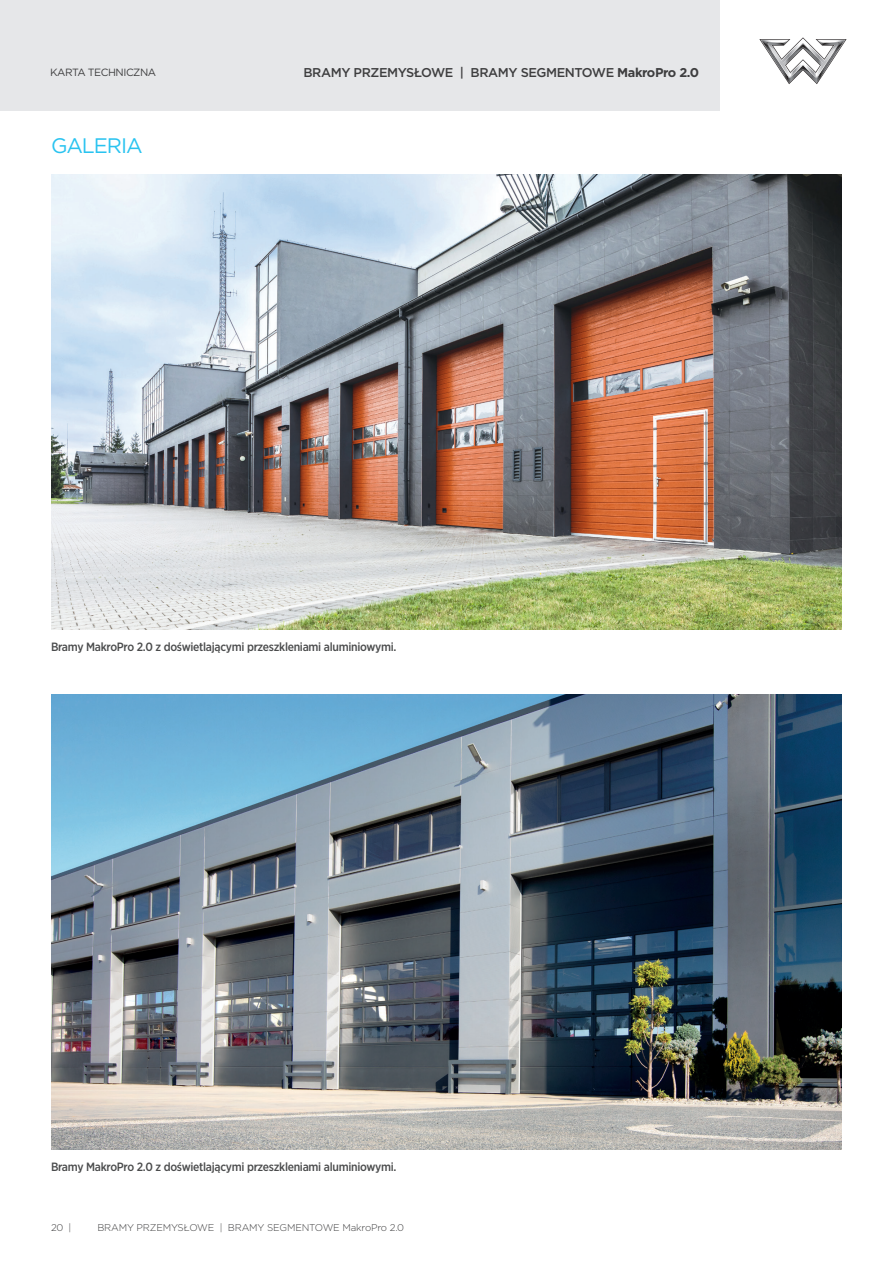
<style>
.page{position:relative;width:893px;height:1263px;background:#fff}
.page>*{position:absolute;margin:0;border:0;box-sizing:border-box;transform-origin:0 0}
.Page_header{font:21px "Gotham";letter-spacing:-.05em;color:#29c3f0}
.t1{font:500 12.75px "Gotham";letter-spacing:-.03em;color:#3e3e3f}
.t2{font:500 12px "Gotham Narrow";letter-spacing:-.025em;color:#4a4b4c}
.t3{font:10.5px "Gotham";letter-spacing:-.045em;color:#3e3e3f}
.t4{font:300 9.75px "Gotham";letter-spacing:-.015em;color:#3e3e3f}
.s1{font-weight:700}
</style>
<div class="page">
<div style="left:0;top:0;width:721px;height:111px;background:#e6e7e9"></div>
<svg style="left:759px;top:37px;width:88px;height:47px"></svg>
<img style="left:51px;top:694px;width:791px;height:455px">
<img style="left:51px;top:175px;width:791px;height:454px">
<p class="t3" style="left:50px;top:66px;width:108px">KARTA TECHNICZNA</p>
<p class="t1" style="left:303px;top:65px;width:397px">BRAMY PRZEMYSŁOWE | BRAMY SEGMENTOWE <span class="s1">MakroPro 2.0</span></p>
<p class="Page_header" style="left:51px;top:132px;width:93px">GALERIA</p>
<p class="t2" style="left:51px;top:639px;width:347px">Bramy MakroPro 2.0 z doświetlającymi przeszkleniami aluminiowymi.</p>
<p class="t2" style="left:51px;top:1159px;width:347px">Bramy MakroPro 2.0 z doświetlającymi przeszkleniami aluminiowymi.</p>
<p class="t4" style="left:51px;top:1221px;width:22px">20 |</p>
<p class="t4" style="left:97px;top:1221px;width:308px">BRAMY PRZEMYSŁOWE | BRAMY SEGMENTOWE MakroPro 2.0</p>
</div>
